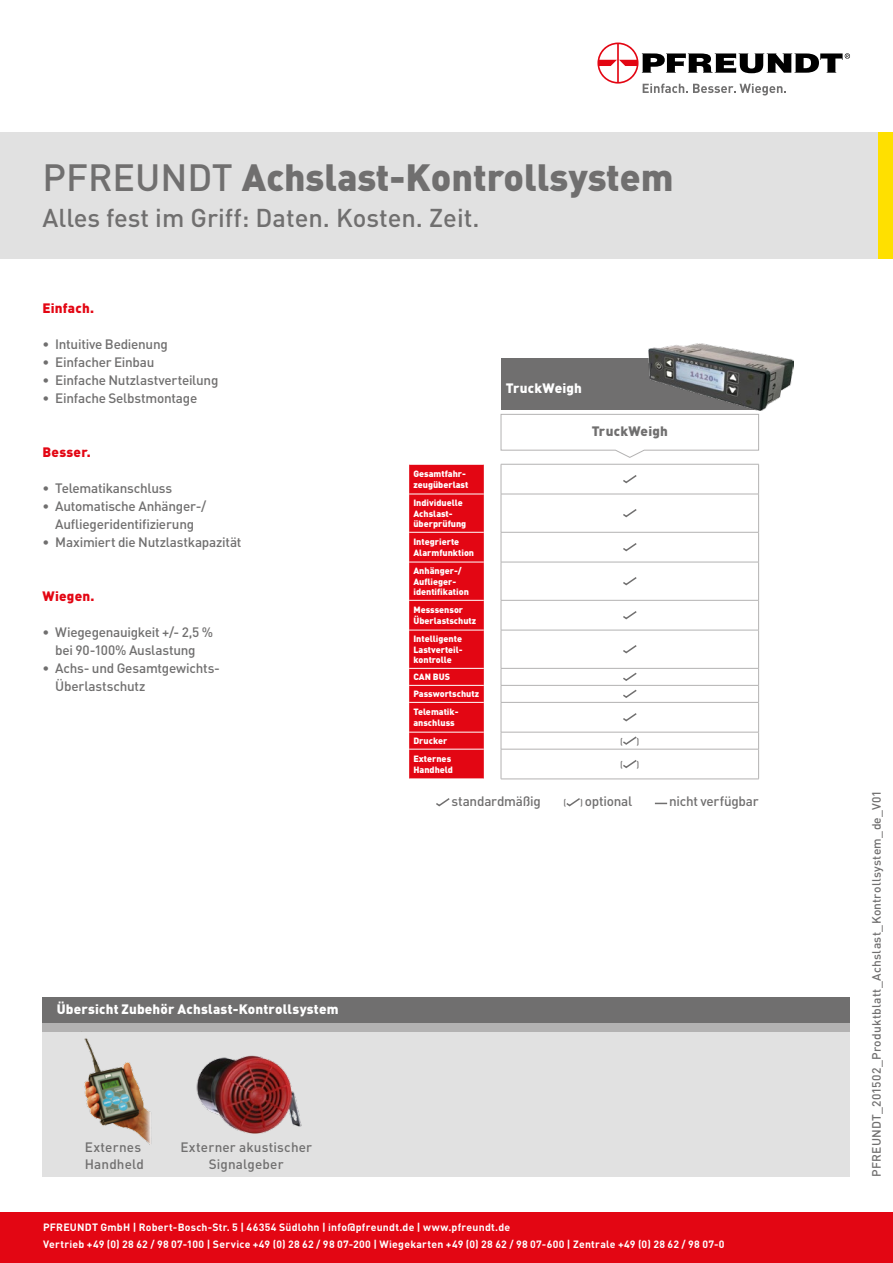
<style>
.page{position:relative;width:893px;height:1263px;background:#fff}
.page>*{position:absolute;margin:0;border:0;box-sizing:border-box;transform-origin:0 0}
.t1{font:900 37.5px "DIN Pro";color:#706f6f}
.t2{font:500 25.5px "DIN Pro";color:#706f6f}
.t3{font:500 13.5px/18px "DIN Pro";letter-spacing:-.02em;color:#706f6f;text-align:center}
.t4{font:900 13.5px "DIN Pro";letter-spacing:.015em;color:#fff}
.t5{font:500 13.5px/16.5px "DIN Pro";letter-spacing:.01em;color:#706f6f}
.t6{font:900 13.5px "DIN Pro";letter-spacing:.015em;color:#e30613}
.t7{font:900 13.5px "DIN Pro";letter-spacing:.015em;color:#706f6f}
.t8{font:500 12px "DIN Pro";letter-spacing:.02em;color:#706f6f}
.t9{font:700 10.5px/16.5px "DIN Pro";letter-spacing:.025em;color:#fff}
.t10{font:900 9px/10.8px "DIN Pro";color:#fff}
.t11{font:500 9px "DIN Pro";color:#706f6f}
.s1{font-weight:500}
.s2{font-size:9px}
</style>
<div class="page">
<div style="left:43px;top:1025px;width:807px;height:152px;background:#e1e1e1"></div>
<div style="left:43px;top:997px;width:807px;height:26px;background:#706f6f"></div>
<div style="left:43px;top:1023px;width:807px;height:9px;background:#b3b2b2"></div>
<img style="left:84px;top:1038px;width:68px;height:107px">
<img style="left:196px;top:1055px;width:106px;height:79px">
<svg style="left:501px;top:414px;width:258px;height:44px"></svg>
<div style="left:501px;top:398px;width:258px;height:12px;background:#706f6f"></div>
<div style="left:501px;top:358px;width:258px;height:43px;background:#706f6f"></div>
<img style="left:648px;top:343px;width:145px;height:68px">
<hr style="left:501px;top:464px;width:258px;height:1px;background:#b3b2b2">
<hr style="left:501px;top:464px;width:1px;height:30px;background:#b3b2b2">
<hr style="left:758px;top:464px;width:1px;height:30px;background:#b3b2b2">
<hr style="left:501px;top:494px;width:258px;height:1px;background:#b3b2b2">
<hr style="left:501px;top:494px;width:1px;height:38px;background:#b3b2b2">
<hr style="left:758px;top:494px;width:1px;height:38px;background:#b3b2b2">
<hr style="left:501px;top:532px;width:258px;height:1px;background:#b3b2b2">
<hr style="left:501px;top:532px;width:1px;height:30px;background:#b3b2b2">
<hr style="left:758px;top:532px;width:1px;height:30px;background:#b3b2b2">
<hr style="left:501px;top:562px;width:258px;height:1px;background:#b3b2b2">
<hr style="left:501px;top:562px;width:1px;height:38px;background:#b3b2b2">
<hr style="left:758px;top:562px;width:1px;height:38px;background:#b3b2b2">
<hr style="left:501px;top:600px;width:258px;height:1px;background:#b3b2b2">
<hr style="left:501px;top:600px;width:1px;height:30px;background:#b3b2b2">
<hr style="left:758px;top:600px;width:1px;height:30px;background:#b3b2b2">
<hr style="left:501px;top:630px;width:258px;height:1px;background:#b3b2b2">
<hr style="left:501px;top:630px;width:1px;height:38px;background:#b3b2b2">
<hr style="left:758px;top:630px;width:1px;height:38px;background:#b3b2b2">
<hr style="left:501px;top:668px;width:258px;height:1px;background:#b3b2b2">
<hr style="left:501px;top:685px;width:258px;height:1px;background:#b3b2b2">
<svg style="left:501px;top:669px;width:1px;height:33px"></svg>
<svg style="left:758px;top:668px;width:1px;height:34px"></svg>
<hr style="left:501px;top:702px;width:258px;height:1px;background:#b3b2b2">
<hr style="left:501px;top:702px;width:1px;height:30px;background:#b3b2b2">
<hr style="left:758px;top:702px;width:1px;height:30px;background:#b3b2b2">
<hr style="left:501px;top:732px;width:258px;height:1px;background:#b3b2b2">
<svg style="left:501px;top:732px;width:1px;height:17px"></svg>
<svg style="left:758px;top:732px;width:1px;height:17px"></svg>
<hr style="left:501px;top:749px;width:258px;height:1px;background:#b3b2b2">
<hr style="left:501px;top:749px;width:1px;height:30px;background:#b3b2b2">
<hr style="left:758px;top:749px;width:1px;height:30px;background:#b3b2b2">
<hr style="left:501px;top:779px;width:258px;height:1px;background:#b3b2b2">
<svg style="left:623px;top:475px;width:14px;height:9px"></svg>
<svg style="left:623px;top:509px;width:14px;height:9px"></svg>
<svg style="left:623px;top:543px;width:14px;height:9px"></svg>
<svg style="left:623px;top:577px;width:14px;height:9px"></svg>
<svg style="left:623px;top:611px;width:14px;height:9px"></svg>
<svg style="left:623px;top:645px;width:14px;height:9px"></svg>
<svg style="left:623px;top:672px;width:14px;height:9px"></svg>
<svg style="left:623px;top:689px;width:14px;height:9px"></svg>
<svg style="left:623px;top:713px;width:14px;height:9px"></svg>
<svg style="left:623px;top:736px;width:14px;height:9px"></svg>
<svg style="left:623px;top:760px;width:14px;height:9px"></svg>
<svg style="left:409px;top:465px;width:75px;height:314px;background:#e30b18"></svg>
<hr style="left:409px;top:600px;width:75px;height:1px;background:#fff">
<hr style="left:409px;top:630px;width:75px;height:1px;background:#fff">
<hr style="left:409px;top:668px;width:75px;height:1px;background:#fff">
<hr style="left:409px;top:685px;width:75px;height:1px;background:#fff">
<hr style="left:409px;top:702px;width:75px;height:1px;background:#fff">
<hr style="left:409px;top:732px;width:75px;height:1px;background:#fff">
<hr style="left:409px;top:749px;width:75px;height:1px;background:#fff">
<hr style="left:409px;top:494px;width:75px;height:1px;background:#fff">
<hr style="left:409px;top:532px;width:75px;height:1px;background:#fff">
<hr style="left:409px;top:562px;width:75px;height:1px;background:#fff">
<svg style="left:655px;top:803px;width:12px;height:1px"></svg>
<svg style="left:436px;top:798px;width:14px;height:9px"></svg>
<svg style="left:566px;top:798px;width:14px;height:9px"></svg>
<div style="left:0;top:1213px;width:893px;height:50px;background:#e30613"></div>
<div style="left:0;top:133px;width:893px;height:126px;background:#e1e1e1"></div>
<svg style="left:597px;top:43px;width:253px;height:53px"></svg>
<div style="left:879px;top:133px;width:14px;height:126px;background:#ffe000"></div>
<h1 class="t1" style="left:43px;top:152px;width:633px"><span class="s1">PFREUNDT</span> Achslast-Kontrollsystem</h1>
<h2 class="t2" style="left:43px;top:200px;width:438px">Alles fest im Griff: Daten. Kosten. Zeit.</h2>
<p class="t6" style="left:43px;top:298px;width:53px">Einfach.</p>
<p class="t3" style="left:43px;top:334px;width:127px">• Intuitive Bedienung</p>
<p class="t3" style="left:43px;top:352px;width:113px">• Einfacher Einbau</p>
<p class="t3" style="left:43px;top:370px;width:177px">• Einfache Nutzlastverteilung</p>
<p class="t3" style="left:43px;top:388px;width:156px">• Einfache Selbstmontage</p>
<p class="t6" style="left:43px;top:442px;width:50px">Besser.</p>
<p class="t3" style="left:43px;top:478px;width:131px">• Telematikanschluss</p>
<p class="t3" style="left:43px;top:496px;width:165px">• Automatische Anhänger-/<br>Aufliegeridentifizierung</p>
<p class="t3" style="left:43px;top:532px;width:200px">• Maximiert die Nutzlastkapazität</p>
<p class="t6" style="left:43px;top:586px;width:53px">Wiegen.</p>
<p class="t3" style="left:43px;top:622px;width:172px">• Wiegegenauigkeit +/- 2,5 % bei 90-100% Auslastung</p>
<p class="t3" style="left:55px;top:658px;width:166px;text-align:left;text-indent:-13px">• Achs- und Gesamtgewichts-<br>Überlastschutz</p>
<p class="t10" style="left:413px;top:468px;width:56px">Gesamtfahr&shy;zeugüberlast</p>
<p class="t10" style="left:413px;top:497px;width:54px">Individuelle<br>Achslast&shy;überprüfung</p>
<p class="t10" style="left:413px;top:536px;width:62px">Integrierte<br>Alarmfunktion</p>
<p class="t10" style="left:413px;top:565px;width:57px">Anhänger-/<br>Auflieger&shy;identifikation</p>
<p class="t10" style="left:413px;top:604px;width:64px">Messsensor<br>Überlastschutz</p>
<p class="t10" style="left:413px;top:633px;width:50px;text-align:justify">Intelligente Lastverteil&shy;kontrolle</p>
<p class="t10" style="left:413px;top:668px;width:67px;line-height:17px">CAN BUS<br>Passwortschutz</p>
<p class="t10" style="left:413px;top:706px;width:46px">Telematik&shy;anschluss</p>
<p class="t10" style="left:413px;top:731px;width:39px;line-height:18px">Drucker<br>Externes</p>
<p class="t10" style="left:413px;top:764px;width:41px">Handheld</p>
<p class="t4" style="left:506px;top:379px;width:78px">TruckWeigh</p>
<p class="t7" style="left:592px;top:422px;width:78px">TruckWeigh</p>
<p class="t11" style="left:620px;top:735px;width:4px">(</p>
<p class="t11" style="left:637px;top:735px;width:4px">)</p>
<p class="t11" style="left:620px;top:759px;width:4px">(</p>
<p class="t11" style="left:637px;top:759px;width:4px">)</p>
<p class="t3" style="left:452px;top:792px;width:91px">standardmäßig</p>
<p class="t11" style="left:563px;top:797px;width:4px">(</p>
<p class="t3" style="left:580px;top:792px;width:54px"><span class="s2">)</span> optional</p>
<p class="t3" style="left:669px;top:792px;width:91px">nicht verfügbar</p>
<p class="t4" style="left:57px;top:999px;width:283px">Übersicht Zubehör Achslast-Kontrollsystem</p>
<p class="t5" style="left:85px;top:1138px;width:61px">Externes<br>Handheld</p>
<p class="t5" style="left:180px;top:1138px;width:133px;text-align:center">Externer akustischer<br>Signalgeber</p>
<p class="t9" style="left:43px;top:1219px;width:683px">PFREUNDT GmbH | Robert-Bosch-Str. 5 | 46354 Südlohn | info@pfreundt.de | www.pfreundt.de<br>Vertrieb +49 (0) 28 62 / 98 07-100 | Service +49 (0) 28 62 / 98 07-200 | Wiegekarten +49 (0) 28 62 / 98 07-600 | Zentrale +49 (0) 28 62 / 98 07-0</p>
<p class="t8" style="left:868px;top:1177px;width:388px;rotate:-90deg">PFREUNDT_201502_Produktblatt_Achslast_Kontrollsystem_de_V01</p>
</div>
